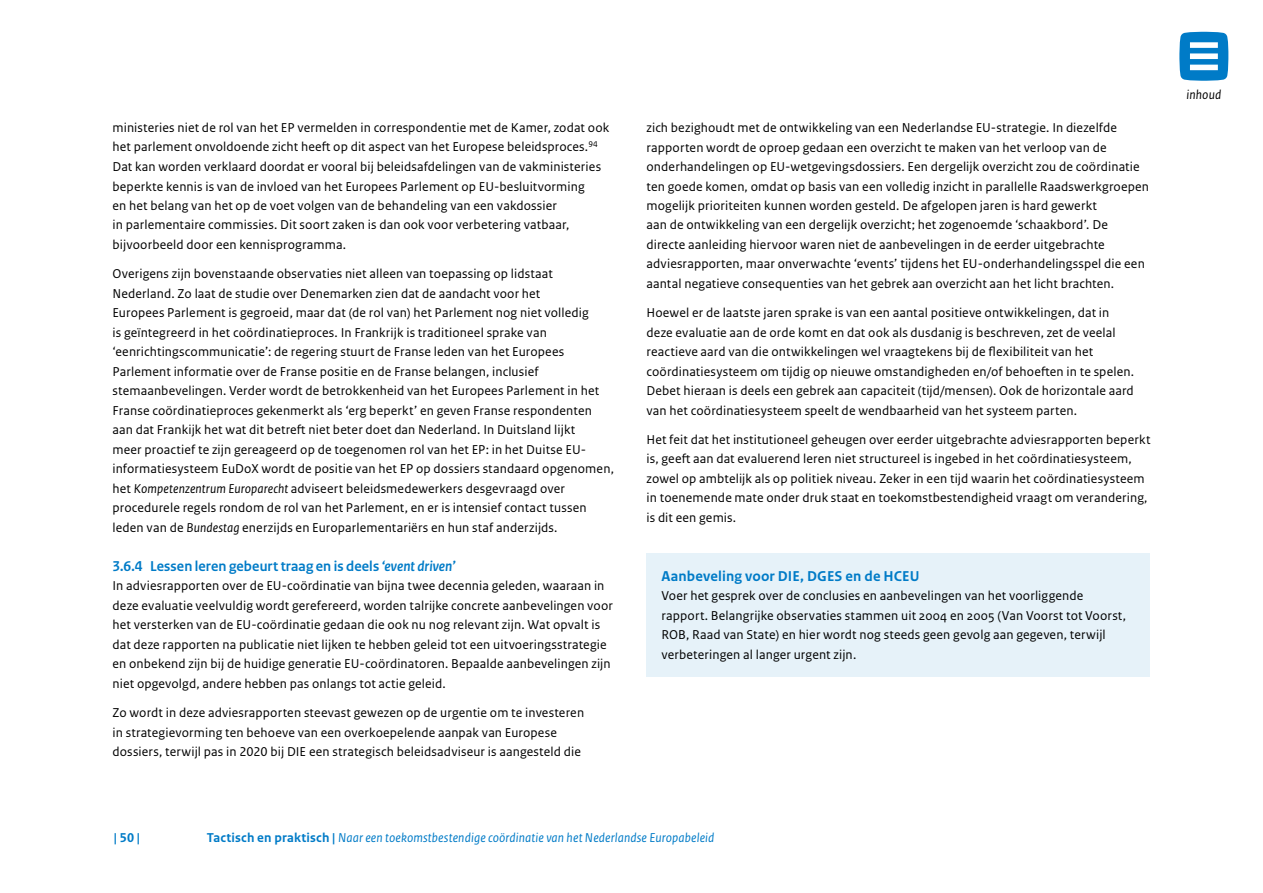
<style>
.page{position:relative;width:1263px;height:893px;background:#fff}
.page>*{position:absolute;margin:0;border:0;box-sizing:border-box;transform-origin:0 0}
.Head_H4{font:700 15px "Rijksoverheid Sans Heading";letter-spacing:.01em;color:#007bc7}
.Box_Subhead{font:700 15px "Rijksoverheid Sans Text";letter-spacing:.01em;color:#007bc7}
.Body{font:13.5px/19.5px "Rijksoverheid Sans Text";letter-spacing:.01em;color:#000}
.Box_Body{font:13.5px/19.5px "Rijksoverheid Sans Text";letter-spacing:.01em;color:#000}
.t1{font:13.5px "Rijksoverheid Sans Text Italic 3";letter-spacing:.01em;color:#007bc7}
.t2{font:13.5px "Rijksoverheid Sans Text Italic 4";letter-spacing:.01em;color:#000}
.t3{font:700 13.5px "Rijksoverheid Sans Text";color:#007bc7}
.s1{font-style:italic}
.s2{font-family:"Rijksoverheid Sans Text Bold 2"}
</style>
<div class="page">
<svg style="left:1179px;top:32px;width:49px;height:49px"></svg>
<div style="left:646px;top:553px;width:504px;height:45px;background:#e6f2f9"></div>
<div style="left:646px;top:574px;width:504px;height:102px;background:#e6f2f9"></div>
<p class="Body" style="left:112px;top:118px;width:498px">ministeries niet de rol van het EP vermelden in correspondentie met de Kamer, zodat ook het parlement onvoldoende zicht heeft op dit aspect van het Europese beleidsproces.<sup>94<br></sup>Dat kan worden verklaard doordat er vooral bij beleidsafdelingen van de vakministeries beperkte kennis is van de invloed van het Europees Parlement op EU-besluitvorming<br>en het belang van het op de voet volgen van de behandeling van een vakdossier<br>in parlementaire commissies. Dit soort zaken is dan ook voor verbetering vatbaar, bijvoorbeeld door een kennisprogramma.</p>
<p class="Body" style="left:112px;top:264px;width:503px">Overigens zijn bovenstaande observaties niet alleen van toepassing op lidstaat Nederland. Zo laat de studie over Denemarken zien dat de aandacht voor het<br>Europees Parlement is gegroeid, maar dat (de rol van) het Parlement nog niet volledig<br>is geïntegreerd in het coördinatieproces. In Frankrijk is traditioneel sprake van ‘eenrichtingscommunicatie’: de regering stuurt de Franse leden van het Europees Parlement informatie over de Franse positie en de Franse belangen, inclusief stemaanbevelingen. Verder wordt de betrokkenheid van het Europees Parlement in het Franse coördinatieproces gekenmerkt als ‘erg beperkt’ en geven Franse respondenten aan dat Frankijk het wat dit betreft niet beter doet dan Nederland. In Duitsland lijkt<br>meer proactief te zijn gereageerd op de toegenomen rol van het EP: in het Duitse EU&shy;informatiesysteem EuDoX wordt de positie van het EP op dossiers standaard opgenomen, het <span class="s1">Kompetenzentrum Europarecht</span> adviseert beleidsmedewerkers desgevraagd over procedurele regels rondom de rol van het Parlement, en er is intensief contact tussen leden van de <span class="s1">Bundestag</span> enerzijds en Europarlementariërs en hun staf anderzijds.</p>
<h4 class="Head_H4" style="left:112px;top:557px;width:345px">3.6.4 Lessen leren gebeurt traag en is deels <span class="s1">‘event driven’</span></h4>
<p class="Body" style="left:112px;top:576px;width:502px">In adviesrapporten over de EU-coördinatie van bijna twee decennia geleden, waaraan in deze evaluatie veelvuldig wordt gerefereerd, worden talrijke concrete aanbevelingen voor het versterken van de EU-coördinatie gedaan die ook nu nog relevant zijn. Wat opvalt is dat deze rapporten na publicatie niet lijken te hebben geleid tot een uitvoeringsstrategie en onbekend zijn bij de huidige generatie EU-coördinatoren. Bepaalde aanbevelingen zijn niet opgevolgd, andere hebben pas onlangs tot actie geleid.</p>
<p class="Body" style="left:112px;top:703px;width:473px">Zo wordt in deze adviesrapporten steevast gewezen op de urgentie om te investeren in strategievorming ten behoeve van een overkoepelende aanpak van Europese dossiers, terwijl pas in 2020 bij DIE een strategisch beleidsadviseur is aangesteld die</p>
<p class="Body" style="left:646px;top:118px;width:504px">zich bezighoudt met de ontwikkeling van een Nederlandse EU-strategie. In diezelfde rapporten wordt de oproep gedaan een overzicht te maken van het verloop van de onderhandelingen op EU-wetgevingsdossiers. Een dergelijk overzicht zou de coördinatie ten goede komen, omdat op basis van een volledig inzicht in parallelle Raadswerkgroepen mogelijk prioriteiten kunnen worden gesteld. De afgelopen jaren is hard gewerkt<br>aan de ontwikkeling van een dergelijk overzicht; het zogenoemde ‘schaakbord’. De directe aanleiding hiervoor waren niet de aanbevelingen in de eerder uitgebrachte adviesrapporten, maar onverwachte ‘events’ tijdens het EU-onderhandelingsspel die een aantal negatieve consequenties van het gebrek aan overzicht aan het licht brachten.</p>
<p class="Body" style="left:646px;top:303px;width:489px">Hoewel er de laatste jaren sprake is van een aantal positieve ontwikkelingen, dat in deze evaluatie aan de orde komt en dat ook als dusdanig is beschreven, zet de veelal reactieve aard van die ontwikkelingen wel vraagtekens bij de flexibiliteit van het coördinatiesysteem om tijdig op nieuwe omstandigheden en/of behoeften in te spelen.<br>Debet hieraan is deels een gebrek aan capaciteit (tijd/mensen). Ook de horizontale aard van het coördinatiesysteem speelt de wendbaarheid van het systeem parten.</p>
<p class="Body" style="left:646px;top:430px;width:505px">Het feit dat het institutioneel geheugen over eerder uitgebrachte adviesrapporten beperkt is, geeft aan dat evaluerend leren niet structureel is ingebed in het coördinatiesysteem, zowel op ambtelijk als op politiek niveau. Zeker in een tijd waarin het coördinatiesysteem in toenemende mate onder druk staat en toekomstbestendigheid vraagt om verandering, is dit een gemis.</p>
<p class="Box_Subhead" style="left:661px;top:567px;width:259px">Aanbeveling voor DIE, DGES en de HCEU</p>
<p class="Box_Body" style="left:661px;top:586px;width:466px">Voer het gesprek over de conclusies en aanbevelingen van het voorliggende rapport. Belangrijke observaties stammen uit 2004 en 2005 (Van Voorst tot Voorst, ROB, Raad van State) en hier wordt nog steeds geen gevolg aan gegeven, terwijl verbeteringen al langer urgent zijn.</p>
<p class="t3" style="left:114px;top:830px;width:28px">| 50 |</p>
<p class="t1" style="left:207px;top:830px;width:509px"><span class="s2">Tactisch en praktisch |</span> Naar een toekomstbestendige coördinatie van het Nederlandse Europabeleid</p>
<p class="t2" style="left:1186px;top:87px;width:36px">inhoud</p>
</div>
